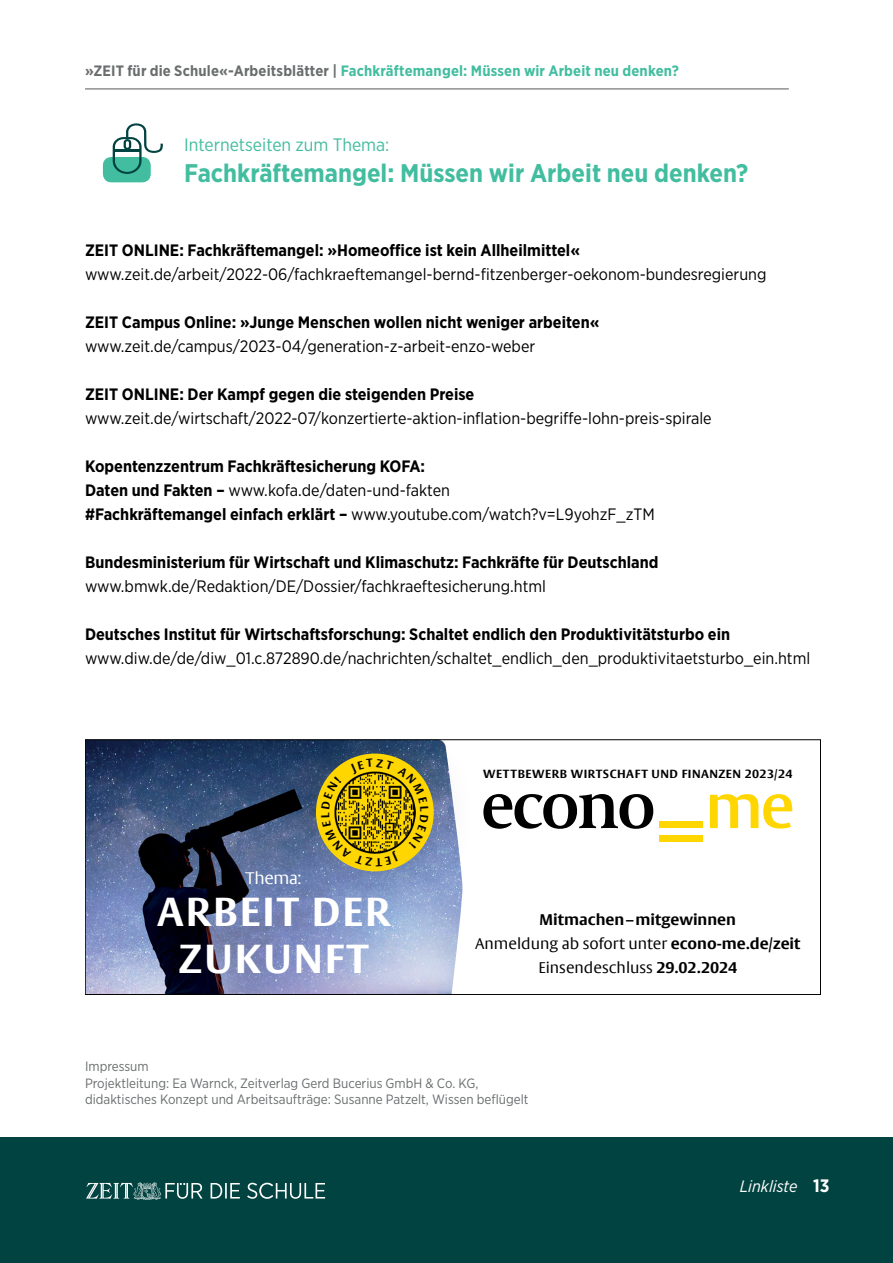
<style>
.page{position:relative;width:893px;height:1263px;background:#fff}
.page>*{position:absolute;margin:0;border:0;box-sizing:border-box;transform-origin:0 0}
.t1{font:700 39.3px/47.2px "Big Vesta Pro";letter-spacing:.05em;color:#fff;text-align:center}
.t2{font:700 25.5px "Gotham Narrow";color:#42bda0}
.t3{font:18px "Gotham Narrow";color:#42bda0}
.t4{font:700 18px "Gotham Narrow";color:#fff}
.t5{font:700 16.5px/24px "Gotham Narrow";color:#000}
.t6{font:16.5px "Gotham Narrow";color:#000}
.t7{font:italic 16.5px "Gotham Narrow";color:#fff}
.t8{font:300 16.35px "Big Vesta Pro";letter-spacing:-.02em;color:#fff}
.t9{font:700 15px/24px "Big Vesta Pro";color:#000;text-align:center}
.t10{font:700 15px "Gotham Narrow";letter-spacing:.01em;color:#42bda0}
.t11{font:13.5px/16.5px "Gotham Narrow";color:#6a6d6e}
.t12{font:700 11.55px "Big Vesta Pro";letter-spacing:.04em;color:#000}
.s1{color:#6a6d6e}
.s2{font-weight:400}
.s3{font-weight:300}
</style>
<div class="page">
<div style="left:0;top:1137px;width:893px;height:126px;background:#004340"></div>
<hr style="left:85px;top:89px;width:704px;height:1px;background:#58595b">
<svg style="left:86px;top:1182px;width:239px;height:18px"></svg>
<div style="left:103px;top:157px;width:48px;height:25px;background:#42bda0;border-radius:9px"></div>
<svg style="left:113px;top:123px;width:50px;height:51px"></svg>
<img style="left:87px;top:741px;width:374px;height:252px">
<svg style="left:710px;top:794px;width:82px;height:34px"></svg>
<svg style="left:483px;top:794px;width:170px;height:35px"></svg>
<div style="left:659px;top:835px;width:44px;height:7px;background:#ffd600"></div>
<div style="left:659px;top:821px;width:43px;height:7px;background:#ffd600"></div>
<div style="left:270px;top:739px;width:210px;height:178px;background:#000;opacity:.2"></div>
<div style="left:316px;top:753px;width:118px;height:118px;background:#ffd600;border-radius:50%"></div>
<svg style="left:321px;top:759px;width:107px;height:107px"></svg>
<p class="t10" style="left:85px;top:61px;width:595px"><span class="s1">»ZEIT für die Schule«-Arbeitsblätter |</span> Fachkräftemangel: Müssen wir Arbeit neu denken?</p>
<p class="t3" style="left:184px;top:134px;width:207px">Internetseiten zum Thema:</p>
<h2 class="t2" style="left:184px;top:156px;width:566px">Fachkräftemangel: Müssen wir Arbeit neu denken?</h2>
<p class="t5" style="left:85px;top:238px;width:496px">ZEIT ONLINE: Fachkräftemangel: »Homeoffice ist kein Allheilmittel«</p>
<p class="t6" style="left:85px;top:264px;width:683px">www.zeit.de/arbeit/2022-06/fachkraeftemangel-bernd-fitzenberger-oekonom-bundesregierung</p>
<p class="t5" style="left:85px;top:310px;width:516px">ZEIT Campus Online: »Junge Menschen wollen nicht weniger arbeiten«</p>
<p class="t6" style="left:85px;top:336px;width:452px">www.zeit.de/campus/2023-04/generation-z-arbeit-enzo-weber</p>
<p class="t5" style="left:85px;top:382px;width:391px">ZEIT ONLINE: Der Kampf gegen die steigenden Preise</p>
<p class="t6" style="left:85px;top:408px;width:628px">www.zeit.de/wirtschaft/2022-07/konzertierte-aktion-inflation-begriffe-lohn-preis-spirale</p>
<p class="t5" style="left:85px;top:454px;width:571px">Kopentenzzentrum Fachkräftesicherung KOFA:<br>Daten und Fakten – <span class="s2">www.kofa.de/daten-und-fakten<br></span>#Fachkräftemangel einfach erklärt – <span class="s2">www.youtube.com/watch?v=L9yohzF_zTM</span></p>
<p class="t5" style="left:85px;top:550px;width:575px">Bundesministerium für Wirtschaft und Klimaschutz: Fachkräfte für Deutschland</p>
<p class="t6" style="left:85px;top:576px;width:462px">www.bmwk.de/Redaktion/DE/Dossier/fachkraeftesicherung.html</p>
<p class="t5" style="left:85px;top:622px;width:647px">Deutsches Institut für Wirtschaftsforschung: Schaltet endlich den Produktivitätsturbo ein</p>
<p class="t6" style="left:85px;top:648px;width:727px">www.diw.de/de/diw_01.c.872890.de/nachrichten/schaltet_endlich_den_produktivitaetsturbo_ein.html</p>
<p class="t8" style="left:246px;top:868px;width:57px">Thema:</p>
<h1 class="t1" style="left:157px;top:887px;width:234px">ARBEIT DER<br>ZUKUNFT</h1>
<p class="t12" style="left:483px;top:766px;width:311px">WETTBEWERB WIRTSCHAFT UND FINANZEN 2023/24</p>
<p class="t9" style="left:475px;top:907px;width:327px">Mitmachen–mitgewinnen<br><span class="s3">Anmeldung ab sofort unter</span> econo-me.de/zeit<br><span class="s3">Einsendeschluss</span> 29.02.2024</p>
<p class="t11" style="left:85px;top:1058px;width:445px">Impressum<br>Projektleitung: Ea Warnck, Zeitverlag Gerd Bucerius GmbH &amp; Co. KG, didaktisches Konzept und Arbeitsaufträge: Susanne Patzelt, Wissen beflügelt</p>
<p class="t7" style="left:740px;top:1176px;width:59px">Linkliste</p>
<p class="t4" style="left:813px;top:1174px;width:18px">13</p>
</div>
